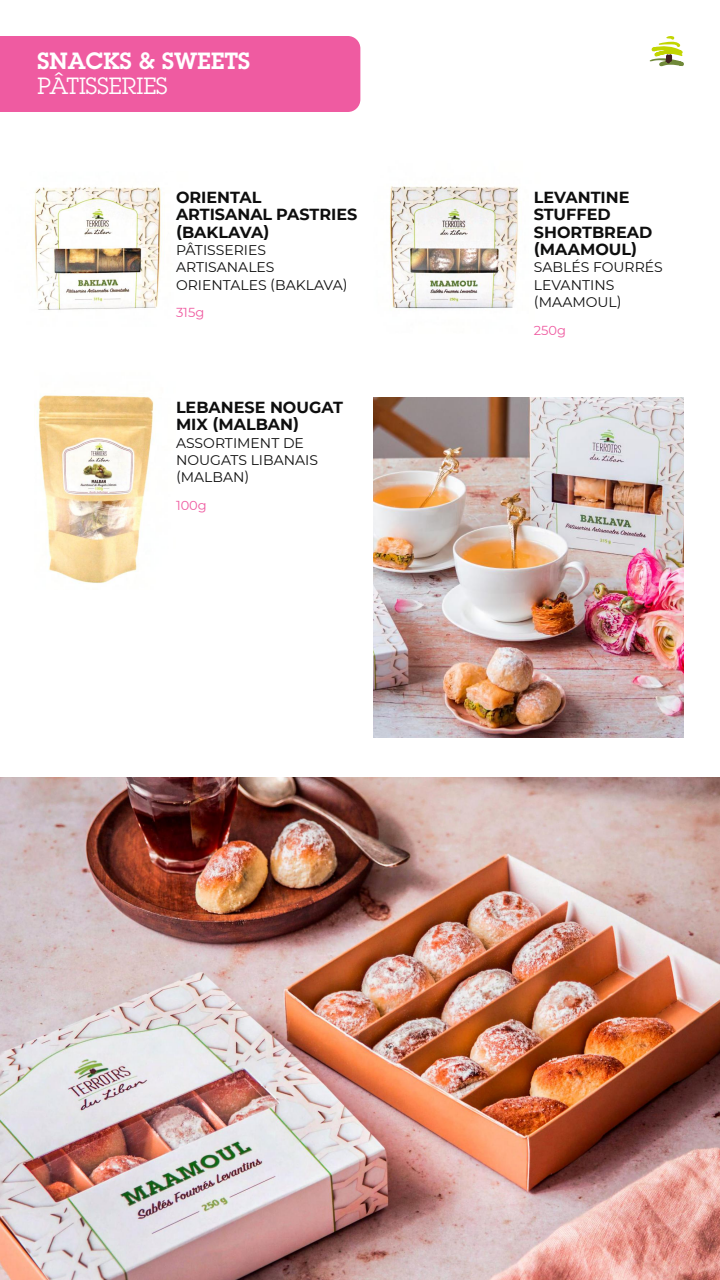
<style>
.page{position:relative;width:720px;height:1280px;background:#fff}
.page>*{position:absolute;margin:0;border:0;box-sizing:border-box;transform-origin:0 0}
.t1{font:600 23px "Lubalin Graph Std";color:#fff}
.t2{font:23px "Lubalin Graph Std";color:#fff}
.t3{font:700 16px/17.3px "Montserrat";color:#0e0e0e}
.t4{font:14px/17.3px "Montserrat";color:#0e0e0e}
.t5{font:13px "Montserrat";color:#ef5ba1}
</style>
<div class="page">
<img style="left:34px;top:187px;width:128px;height:123px">
<img style="left:390px;top:186px;width:129px;height:124px">
<img style="left:38px;top:395px;width:116px;height:188px">
<img style="left:0;top:778px;width:720px;height:502px">
<svg style="left:650px;top:36px;width:34px;height:31px"></svg>
<div style="left:0;top:36px;width:360px;height:76px;background:#ef5ba1"></div>
<img style="left:373px;top:397px;width:311px;height:341px">
<h1 class="t1" style="left:38px;top:45px;width:214px">SNACKS &amp; SWEETS</h1>
<h1 class="t2" style="left:38px;top:71px;width:132px">PÂTISSERIES</h1>
<p class="t3" style="left:176px;top:188px;width:183px">ORIENTAL<br>ARTISANAL PASTRIES (BAKLAVA)</p>
<p class="t4" style="left:176px;top:241px;width:173px">PÂTISSERIES<br>ARTISANALES<br>ORIENTALES (BAKLAVA)</p>
<p class="t5" style="left:176px;top:304px;width:30px">315g</p>
<p class="t3" style="left:176px;top:398px;width:168px">LEBANESE NOUGAT<br>MIX (MALBAN)</p>
<p class="t4" style="left:176px;top:434px;width:144px">ASSORTIMENT DE<br>NOUGATS LIBANAIS (MALBAN)</p>
<p class="t5" style="left:176px;top:496px;width:32px">100g</p>
<p class="t3" style="left:534px;top:188px;width:120px">LEVANTINE<br>STUFFED<br>SHORTBREAD (MAAMOUL)</p>
<p class="t4" style="left:534px;top:258px;width:130px">SABLÉS FOURRÉS<br>LEVANTINS (MAAMOUL)</p>
<p class="t5" style="left:534px;top:321px;width:34px">250g</p>
</div>
